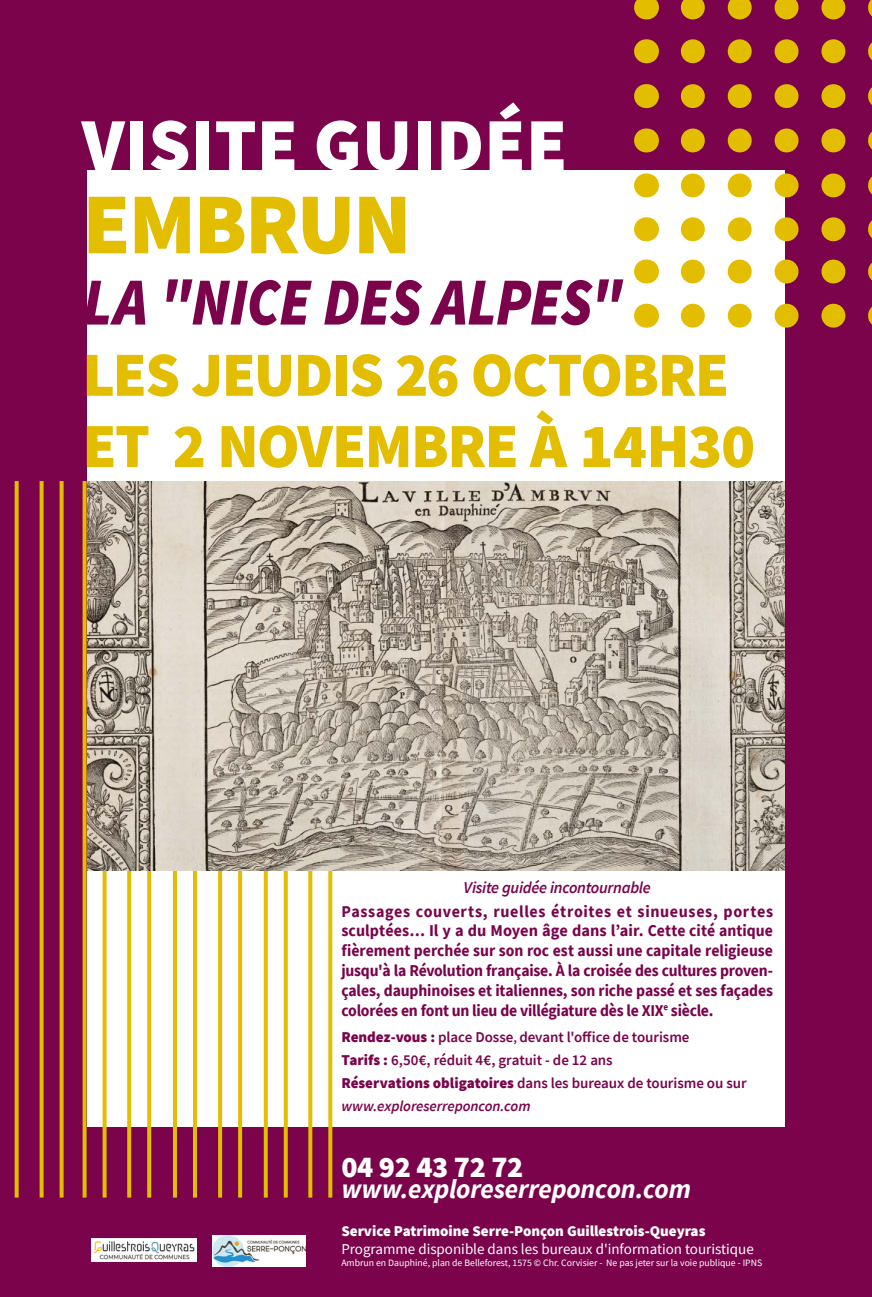
<style>
.page{position:relative;width:872px;height:1297px;background:#7a034b}
.page>*{position:absolute;margin:0;border:0;box-sizing:border-box;transform-origin:0 0}
.t1{font:900 87px "Source Sans Pro";letter-spacing:-.025em;color:#e3bd00}
.t2{font:900 75px "Source Sans Pro";color:#fff}
.t3{font:italic 900 67.43px "Source Sans Pro";letter-spacing:-.015em;color:#7a034b;scale:.88 1}
.t4{font:900 63px/71.2px "Source Sans Pro";letter-spacing:-.03em;color:#e3bd00}
.t5{font:900 30px "Source Sans Pro";letter-spacing:-.01em;color:#fff}
.t6{font:italic 700 27px "Source Sans Pro";letter-spacing:-.01em;color:#fff}
.t7{font:700 16.5px/19.8px "Source Sans Pro";letter-spacing:-.015em;color:#7a034b;text-align:justify}
.t8{font:italic 600 16.5px "Source Sans Pro";letter-spacing:-.02em;color:#7a034b}
.t9{font:600 15px/23.2px "Source Sans Pro";letter-spacing:-.005em;color:#7a034b}
.t10{font:15px "Source Sans Pro";color:#fff}
.t11{font:900 15px "Source Sans Pro";color:#fff}
.t12{font:9.75px "Source Sans Pro";color:#fff}
.s1{font-weight:900}
.s2{font-size:12.75px}
.s3{font-style:italic}
</style>
<div class="page">
<div style="left:87px;top:170px;width:697px;height:957px;background:#fff"></div>
<img style="left:92px;top:1239px;width:104px;height:22px">
<svg style="left:284px;top:871px;width:4px;height:326px"></svg>
<svg style="left:264px;top:871px;width:4px;height:326px"></svg>
<svg style="left:238px;top:871px;width:4px;height:326px"></svg>
<svg style="left:218px;top:871px;width:4px;height:326px"></svg>
<hr style="left:193px;top:481px;width:4px;height:716px;background:#e3bd00">
<hr style="left:173px;top:481px;width:4px;height:716px;background:#e3bd00">
<svg style="left:147px;top:871px;width:4px;height:326px"></svg>
<svg style="left:127px;top:871px;width:4px;height:326px"></svg>
<svg style="left:103px;top:871px;width:4px;height:326px"></svg>
<svg style="left:83px;top:481px;width:4px;height:716px;background:#d8a907"></svg>
<svg style="left:60px;top:481px;width:4px;height:716px;background:#d8aa07"></svg>
<svg style="left:40px;top:481px;width:4px;height:716px;background:#d8aa07"></svg>
<svg style="left:15px;top:481px;width:4px;height:716px;background:#daad06"></svg>
<hr style="left:0;top:481px;width:1px;height:716px;background:#e3bd00">
<svg style="left:328px;top:871px;width:4px;height:326px"></svg>
<svg style="left:308px;top:871px;width:4px;height:326px"></svg>
<img style="left:87px;top:481px;width:697px;height:390px">
<svg style="left:693px;top:39px;width:153px;height:24px"></svg>
<svg style="left:646px;top:39px;width:1px;height:24px"></svg>
<svg style="left:871px;top:42px;width:1px;height:18px"></svg>
<svg style="left:693px;top:84px;width:153px;height:24px"></svg>
<svg style="left:646px;top:84px;width:1px;height:24px"></svg>
<svg style="left:871px;top:87px;width:1px;height:18px"></svg>
<svg style="left:693px;top:128px;width:153px;height:24px"></svg>
<svg style="left:646px;top:128px;width:1px;height:24px"></svg>
<svg style="left:871px;top:131px;width:1px;height:18px"></svg>
<svg style="left:693px;top:173px;width:153px;height:24px"></svg>
<svg style="left:646px;top:173px;width:1px;height:24px"></svg>
<svg style="left:871px;top:176px;width:1px;height:18px"></svg>
<svg style="left:693px;top:217px;width:153px;height:24px"></svg>
<svg style="left:646px;top:217px;width:1px;height:24px"></svg>
<svg style="left:871px;top:220px;width:1px;height:18px"></svg>
<svg style="left:693px;top:259px;width:153px;height:24px"></svg>
<svg style="left:646px;top:259px;width:1px;height:24px"></svg>
<svg style="left:871px;top:263px;width:1px;height:18px"></svg>
<svg style="left:693px;top:304px;width:153px;height:24px"></svg>
<svg style="left:646px;top:304px;width:1px;height:24px"></svg>
<svg style="left:871px;top:307px;width:1px;height:18px"></svg>
<svg style="left:693px;top:0;width:153px;height:19px"></svg>
<svg style="left:646px;top:0;width:1px;height:19px"></svg>
<svg style="left:871px;top:0;width:1px;height:16px"></svg>
<img style="left:213px;top:1235px;width:92px;height:32px">
<h2 class="t2" style="left:82px;top:93px;width:487px">VISITE GUIDÉE</h2>
<h1 class="t1" style="left:82px;top:164px;width:330px">EMBRUN</h1>
<h3 class="t3" style="left:82px;top:256px;width:616px">LA "NICE DES ALPES"</h3>
<h3 class="t4" style="left:82px;top:338px;width:674px">LES JEUDIS 26 OCTOBRE<br>ET 2 NOVEMBRE À 14H30</h3>
<p class="t8" style="left:463px;top:876px;width:189px">Visite guidée incontournable</p>
<p class="t7" style="left:341px;top:901px;width:433px">Passages couverts, ruelles étroites et sinueuses, portes sculptées… Il y a du Moyen âge dans l’air. Cette cité antique fièrement perchée sur son roc est aussi une capitale religieuse jusqu'à la Révolution française. À la croisée des cultures proven&shy;çales, dauphinoises et italiennes, son riche passé et ses façades colorées en font un lieu de villégiature dès le XIX<sup>e</sup> siècle.</p>
<p class="t9" style="left:341px;top:1025px;width:407px"><span class="s1">Rendez-vous :</span> place Dosse<span class="s2">,</span> devant l'office de tourisme<br><span class="s1">Tarifs :</span> 6,50€, réduit 4€, gratuit - de 12 ans<br><span class="s1">Réservations obligatoires</span> dans les bureaux de tourisme ou sur <span class="s3">www.exploreserreponcon.com</span></p>
<h3 class="t5" style="left:341px;top:1146px;width:184px">04 92 43 72 72</h3>
<h3 class="t6" style="left:341px;top:1170px;width:351px">www.exploreserreponcon.com</h3>
<p class="t11" style="left:341px;top:1220px;width:365px">Service Patrimoine Serre-Ponçon Guillestrois-Queyras</p>
<p class="t10" style="left:341px;top:1239px;width:414px">Programme disponible dans les bureaux d'information touristique</p>
<p class="t12" style="left:341px;top:1256px;width:422px">Ambrun en Dauphiné, plan de Belleforest, 1575 © Chr. Corvisier - Ne pas jeter sur la voie publique - IPNS</p>
</div>
